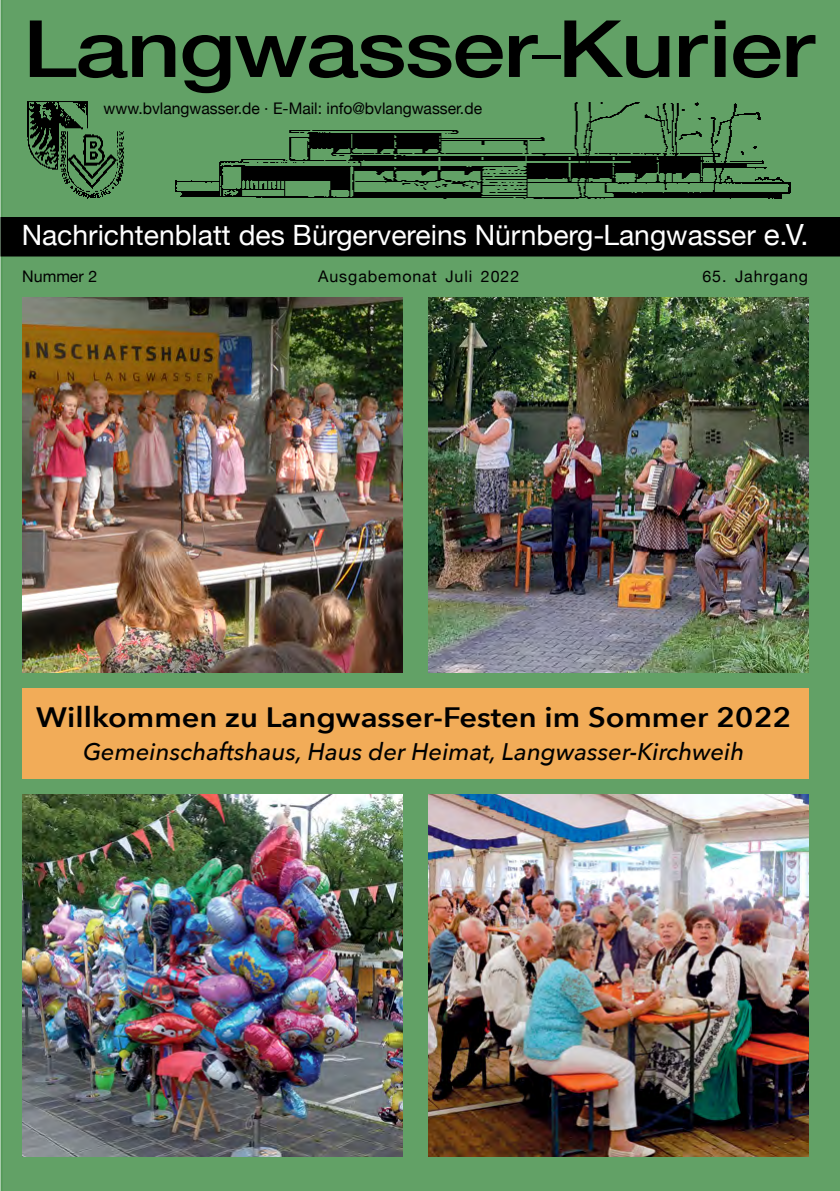
<style>
.page{position:relative;width:840px;height:1191px;background:#fff}
.page>*{position:absolute;margin:0;border:0;box-sizing:border-box;transform-origin:0 0}
.t1{font:500 79px "Helvetica Neue";letter-spacing:-.02em;color:#000;scale:1.2 1}
.t2{font:28px "Helvetica Neue";color:#fff}
.t3{font:600 28px "Avenir Next";color:#000;scale:1.1 1}
.t4{font:italic 500 24px "Avenir Next";color:#000}
.t5{font:16px "Helvetica Neue";color:#000}
.t6{font:16px "Helvetica Neue";letter-spacing:.055em;color:#000}
.s1{font-weight:300;font-size:53.2px}
.s2{font-size:29.2px}
</style>
<div class="page">
<div style="left:0;top:0;width:839px;height:1191px;background:#62a166"></div>
<div style="left:0;top:217px;width:839px;height:39px;background:#000"></div>
<img style="left:171px;top:96px;width:621px;height:104px">
<img style="left:26px;top:99px;width:99px;height:99px">
<img style="left:23px;top:298px;width:379px;height:374px">
<div style="left:23px;top:687px;width:785px;height:91px;background:#f2ac58"></div>
<img style="left:23px;top:794px;width:379px;height:363px">
<img style="left:428px;top:794px;width:380px;height:363px">
<img style="left:428px;top:298px;width:380px;height:374px">
<h1 class="t1" style="left:23px;top:-15px;width:661px">Langwasser<span class="s1">–</span>Kurier</h1>
<p class="t5" style="left:103px;top:97px;width:380px">www.bvlangwasser.de · E-Mail: info@bvlangwasser.de</p>
<p class="t2" style="left:22px;top:215px;width:787px">Nachrichtenblatt des Bürgervereins Nürnberg-Langwasser <span class="s2">e.V.</span></p>
<p class="t5" style="left:22px;top:264px;width:77px">Nummer 2</p>
<p class="t6" style="left:318px;top:264px;width:202px">Ausgabemonat Juli 2022</p>
<p class="t6" style="left:702px;top:264px;width:107px">65. Jahrgang</p>
<p class="t3" style="left:36px;top:693px;width:687px">Willkommen zu Langwasser-Festen im Sommer 2022</p>
<p class="t4" style="left:83px;top:731px;width:662px">Gemeinschaftshaus, Haus der Heimat, Langwasser-Kirchweih</p>
</div>
